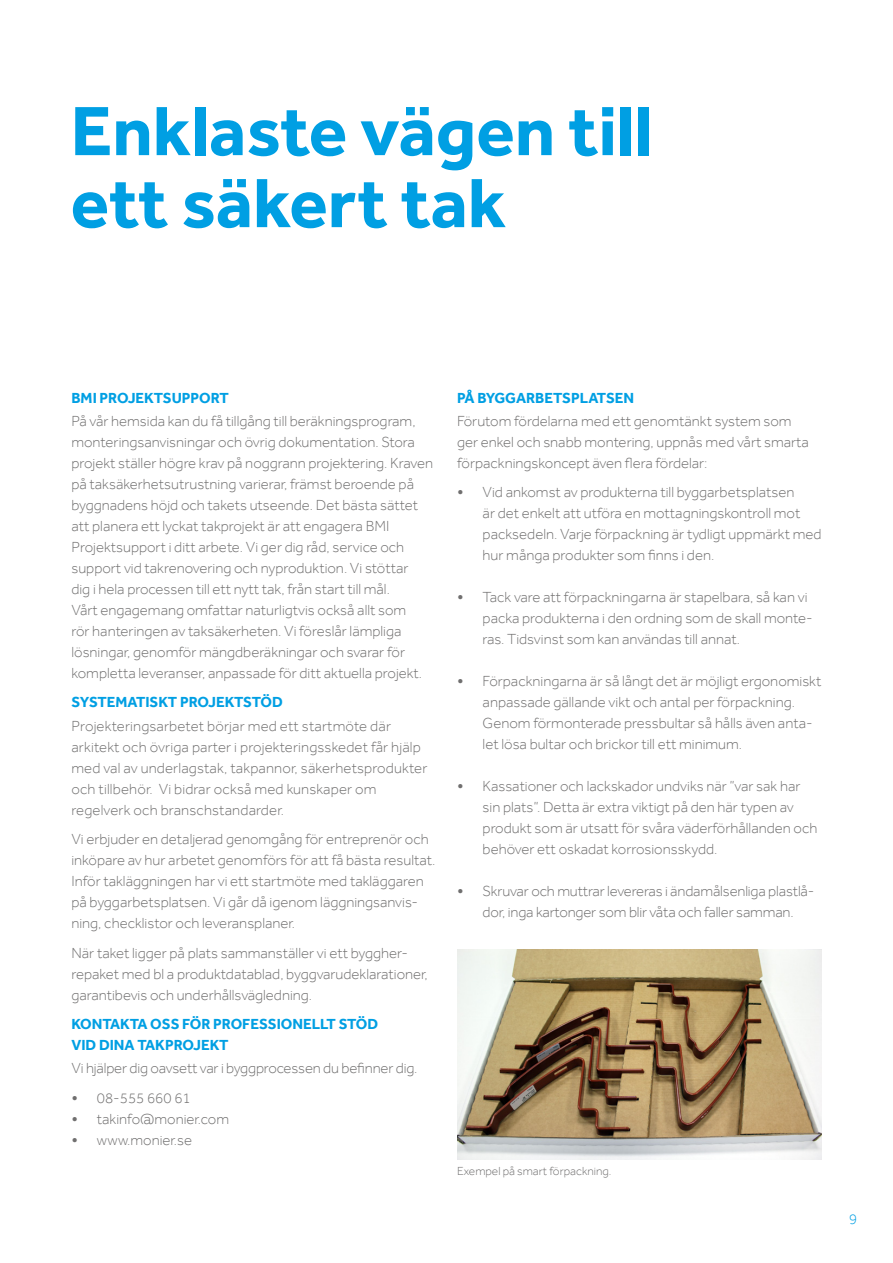
<style>
.page{position:relative;width:893px;height:1263px;background:#fff}
.page>*{position:absolute;margin:0;border:0;box-sizing:border-box;transform-origin:0 0}
.t1{font:700 72px/72px "Effra";color:#009fe3}
.t2{font:300 15px/21px "Effra";color:#706f6f}
.t3{font:700 15px/21px "Effra";color:#009fe3}
.t4{font:700 15px "Effra";letter-spacing:-.02em;color:#009fe3}
.t5{font:300 15px "Effra";color:#009fe3}
.t6{font:300 12px "Effra";color:#706f6f}
.s1{font-size:19.5px}
</style>
<div class="page">
<img style="left:457px;top:949px;width:364px;height:210px">
<h1 class="t1" style="left:71px;top:94px;width:584px">Enklaste vägen till ett säkert tak</h1>
<p class="t3" style="left:71px;top:387px;width:159px">BMI PROJEKTSUPPORT</p>
<p class="t2" style="left:71px;top:410px;width:363px">På vår hemsida kan du få tillgång till beräkningsprogram, monteringsanvisningar och övrig dokumentation. Stora projekt ställer högre krav på noggrann projektering. Kraven på taksäkerhetsutrustning varierar, främst beroende på byggnadens höjd och takets utseende. Det bästa sättet att planera ett lyckat takprojekt är att engagera BMI Projektsupport i ditt arbete. Vi ger dig råd, service och support vid takrenovering och nyproduktion. Vi stöttar<br>dig i hela processen till ett nytt tak, från start till mål.<br>Vårt engagemang omfattar naturligtvis också allt som<br>rör hanteringen av taksäkerheten. Vi föreslår lämpliga lösningar, genomför mängdberäkningar och svarar för kompletta leveranser, anpassade för ditt aktuella projekt.</p>
<p class="t4" style="left:71px;top:693px;width:213px">SYSTEMATISKT PROJEKTSTÖD</p>
<p class="t2" style="left:71px;top:715px;width:357px">Projekteringsarbetet börjar med ett startmöte där arkitekt och övriga parter i projekteringsskedet får hjälp med val av underlagstak, takpannor, säkerhetsprodukter och tillbehör. Vi bidrar också med kunskaper om regelverk och branschstandarder.</p>
<p class="t2" style="left:71px;top:828px;width:366px">Vi erbjuder en detaljerad genomgång för entreprenör och inköpare av hur arbetet genomförs för att få bästa resultat.<br>Inför takläggningen har vi ett startmöte med takläggaren på byggarbetsplatsen. Vi går då igenom läggningsanvis&shy;ning, checklistor och leveransplaner.</p>
<p class="t2" style="left:71px;top:942px;width:358px">När taket ligger på plats sammanställer vi ett byggher&shy;repaket med bl a produktdatablad, byggvarudeklarationer, garantibevis och underhållsvägledning.</p>
<p class="t3" style="left:71px;top:1013px;width:308px">KONTAKTA OSS FÖR PROFESSIONELLT STÖD<br>VID DINA TAKPROJEKT</p>
<p class="t2" style="left:71px;top:1057px;width:348px">Vi hjälper dig oavsett var i byggprocessen du befinner dig.</p>
<p class="t2" style="left:71px;top:1087px;width:121px"><span class="s1">•</span> 08-555 660 61</p>
<p class="t2" style="left:71px;top:1108px;width:159px"><span class="s1">•</span> takinfo@monier.com</p>
<p class="t2" style="left:71px;top:1129px;width:122px"><span class="s1">•</span> www.monier.se</p>
<p class="t3" style="left:457px;top:387px;width:179px">PÅ BYGGARBETSPLATSEN</p>
<p class="t2" style="left:457px;top:410px;width:353px">Förutom fördelarna med ett genomtänkt system som ger enkel och snabb montering, uppnås med vårt smarta förpackningskoncept även flera fördelar:</p>
<p class="t2" style="left:483px;top:482px;width:340px;text-indent:-26px"><span class="s1">•</span> Vid ankomst av produkterna till byggarbetsplatsen<br>är det enkelt att utföra en mottagningskontroll mot packsedeln. Varje förpackning är tydligt uppmärkt med hur många produkter som finns i den.</p>
<p class="t2" style="left:483px;top:587px;width:332px;text-indent:-26px"><span class="s1">•</span> Tack vare att förpackningarna är stapelbara, så kan vi packa produkterna i den ordning som de skall monte&shy;ras. Tidsvinst som kan användas till annat.</p>
<p class="t2" style="left:483px;top:671px;width:340px;text-indent:-26px"><span class="s1">•</span> Förpackningarna är så långt det är möjligt ergonomiskt anpassade gällande vikt och antal per förpackning.<br>Genom förmonterade pressbultar så hålls även anta&shy;let lösa bultar och brickor till ett minimum.</p>
<p class="t2" style="left:483px;top:776px;width:336px;text-indent:-26px"><span class="s1">•</span> Kassationer och lackskador undviks när ”var sak har sin plats”. Detta är extra viktigt på den här typen av produkt som är utsatt för svåra väderförhållanden och behöver ett oskadat korrosionsskydd.</p>
<p class="t2" style="left:457px;top:881px;width:359px;text-align:center"><span class="s1">•</span> Skruvar och muttrar levereras i ändamålsenliga plastlå&shy;dor, inga kartonger som blir våta och faller samman.</p>
<p class="t6" style="left:457px;top:1164px;width:156px">Exempel på smart förpackning.</p>
<p class="t5" style="left:849px;top:1210px;width:10px">9</p>
</div>
